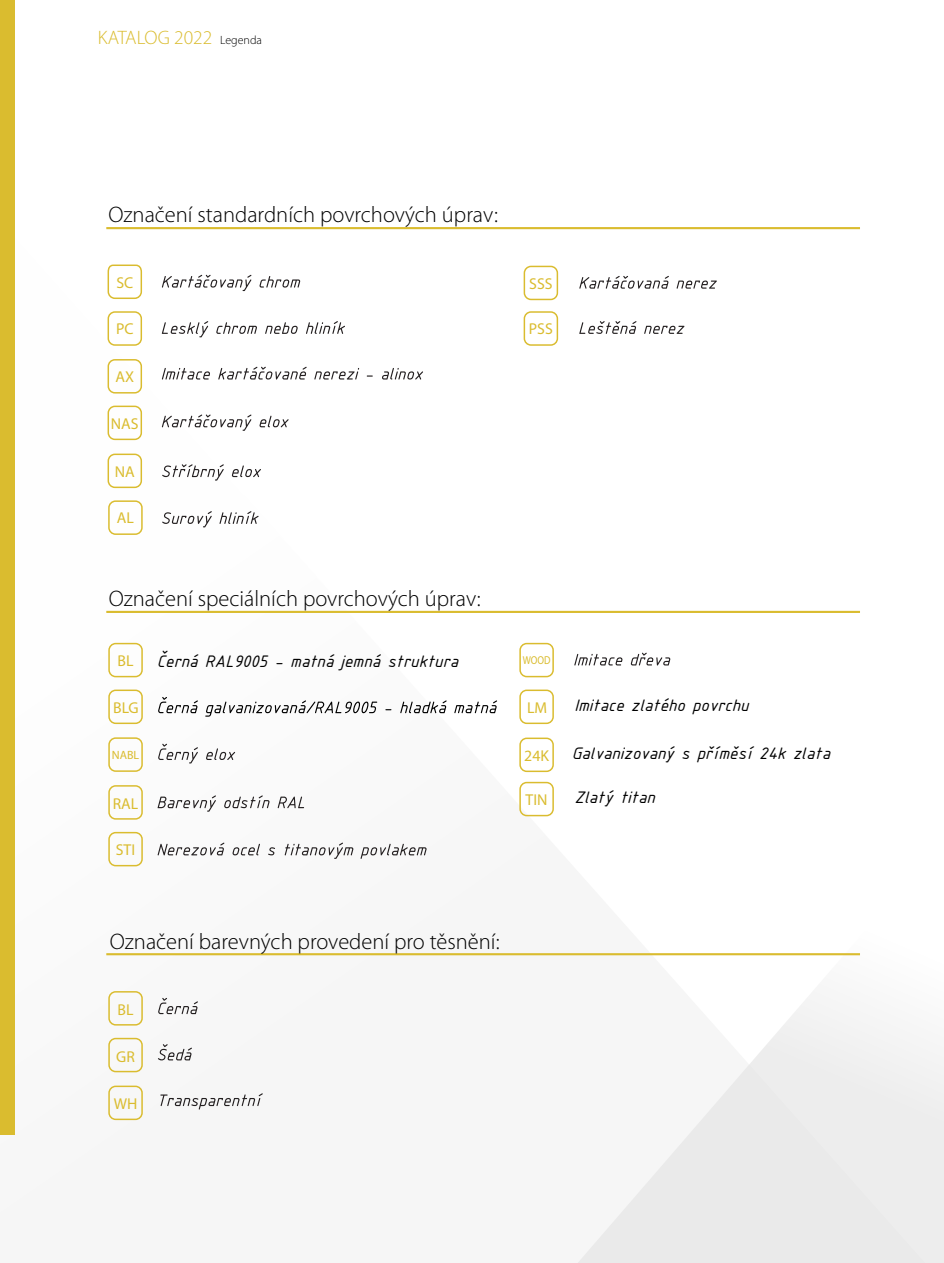
<style>
.page{position:relative;width:944px;height:1263px;background:#fff}
.page>*{position:absolute;margin:0;border:0;box-sizing:border-box;transform-origin:0 0}
.t1{font:300 22.5px "Myriad Pro";color:#000}
.t2{font:300 19.5px "Myriad Pro";color:#dabc2f}
.t3{font:18px "ISOCPEUR Italic";color:#000}
.t4{font:15.75px "Myriad Pro";color:#dabc2f}
.t5{font:12px "Myriad Pro";color:#dabc2f}
.t6{font:11.55px "Myriad Pro";color:#dabc2f;scale:.84 1}
.s1{font-size:12px;color:#000}
</style>
<div class="page">
<svg style="left:559px;top:955px;width:385px;height:308px;fill:#f2f2f2"></svg>
<div style="left:0;top:0;width:15px;height:1134px;background:#dabc2f"></div>
<hr style="left:106px;top:227px;width:754px;height:2px;background:#dabc2f">
<hr style="left:106px;top:611px;width:754px;height:2px;background:#dabc2f">
<hr style="left:106px;top:953px;width:754px;height:2px;background:#dabc2f">
<svg style="left:162px;top:275px;width:138px;height:16px"></svg>
<svg style="left:162px;top:321px;width:183px;height:16px"></svg>
<svg style="left:579px;top:276px;width:138px;height:13px"></svg>
<svg style="left:579px;top:321px;width:105px;height:13px"></svg>
<svg style="left:162px;top:415px;width:127px;height:16px"></svg>
<svg style="left:162px;top:367px;width:261px;height:12px"></svg>
<svg style="left:162px;top:464px;width:99px;height:17px"></svg>
<svg style="left:158px;top:795px;width:146px;height:17px"></svg>
<svg style="left:158px;top:744px;width:77px;height:19px"></svg>
<svg style="left:158px;top:843px;width:269px;height:16px"></svg>
<svg style="left:574px;top:653px;width:96px;height:12px"></svg>
<svg style="left:162px;top:511px;width:97px;height:16px"></svg>
<svg style="left:158px;top:998px;width:40px;height:16px"></svg>
<svg style="left:158px;top:1044px;width:34px;height:16px"></svg>
<svg style="left:158px;top:697px;width:40px;height:16px"></svg>
<svg style="left:205px;top:700px;width:172px;height:17px"></svg>
<svg style="left:400px;top:700px;width:47px;height:13px"></svg>
<svg style="left:454px;top:700px;width:43px;height:13px"></svg>
<svg style="left:107px;top:264px;width:36px;height:130px"></svg>
<div style="left:108px;top:311px;width:34px;height:35px;border:1px solid #dabc2f;border-radius:7px"></div>
<div style="left:524px;top:311px;width:34px;height:35px;border:1px solid #dabc2f;border-radius:7px"></div>
<div style="left:108px;top:454px;width:34px;height:34px;border:1px solid #dabc2f;border-radius:7px"></div>
<svg style="left:108px;top:642px;width:35px;height:130px"></svg>
<div style="left:108px;top:689px;width:35px;height:35px;border:1px solid #dabc2f;border-radius:7px"></div>
<div style="left:108px;top:832px;width:35px;height:34px;border:1px solid #dabc2f;border-radius:7px"></div>
<div style="left:108px;top:785px;width:35px;height:35px;border:1px solid #dabc2f;border-radius:7px"></div>
<div style="left:519px;top:643px;width:35px;height:34px;border:1px solid #dabc2f;border-radius:7px"></div>
<div style="left:108px;top:500px;width:35px;height:35px;border:1px solid #dabc2f;border-radius:7px"></div>
<svg style="left:108px;top:991px;width:35px;height:130px"></svg>
<div style="left:519px;top:689px;width:35px;height:35px;border:1px solid #dabc2f;border-radius:7px"></div>
<div style="left:519px;top:737px;width:35px;height:35px;border:1px solid #dabc2f;border-radius:7px"></div>
<div style="left:519px;top:782px;width:35px;height:34px;border:1px solid #dabc2f;border-radius:7px"></div>
<div style="left:108px;top:406px;width:34px;height:34px;border:1px solid #dabc2f;border-radius:7px"></div>
<div style="left:524px;top:266px;width:34px;height:34px;border:1px solid #dabc2f;border-radius:7px"></div>
<svg style="left:160px;top:1093px;width:103px;height:16px"></svg>
<p class="t2" style="left:98px;top:26px;width:166px">KATALOG 2022 <span class="s1">Legenda</span></p>
<p class="t1" style="left:108px;top:202px;width:391px">Označení standardních povrchových úprav:</p>
<p class="t4" style="left:116px;top:273px;width:18px">SC</p>
<p class="t4" style="left:529px;top:274px;width:25px">SSS</p>
<p class="t4" style="left:529px;top:319px;width:25px">PSS</p>
<p class="t4" style="left:116px;top:319px;width:19px">PC</p>
<p class="t4" style="left:116px;top:367px;width:20px">AX</p>
<p class="t4" style="left:111px;top:414px;width:29px">NAS</p>
<p class="t4" style="left:115px;top:461px;width:22px">NA</p>
<p class="t4" style="left:117px;top:508px;width:19px">AL</p>
<p class="t1" style="left:109px;top:586px;width:374px">Označení speciálních povrchových úprav:</p>
<p class="t3" style="left:157px;top:649px;width:303px">Černá RAL9005 - matná jemná struktura</p>
<p class="t4" style="left:118px;top:651px;width:17px">BL</p>
<p class="t6" style="left:523px;top:653px;width:35px">WOOD</p>
<p class="t4" style="left:113px;top:698px;width:27px">BLG</p>
<p class="t5" style="left:112px;top:748px;width:29px">NABL</p>
<p class="t4" style="left:113px;top:794px;width:27px">RAL</p>
<p class="t4" style="left:116px;top:840px;width:21px">STI</p>
<p class="t4" style="left:527px;top:698px;width:22px">LM</p>
<p class="t3" style="left:575px;top:693px;width:176px">Imitace zlatého povrchu</p>
<p class="t4" style="left:524px;top:746px;width:26px">24K</p>
<p class="t3" style="left:572px;top:741px;width:260px">Galvanizovaný s příměsí 24k zlata</p>
<p class="t4" style="left:526px;top:790px;width:23px">TIN</p>
<p class="t3" style="left:574px;top:785px;width:82px">Zlatý titan</p>
<p class="t1" style="left:110px;top:929px;width:391px">Označení barevných provedení pro těsnění:</p>
<p class="t4" style="left:118px;top:1000px;width:17px">BL</p>
<p class="t4" style="left:116px;top:1046px;width:20px">GR</p>
<p class="t4" style="left:114px;top:1094px;width:25px">WH</p>
</div>
